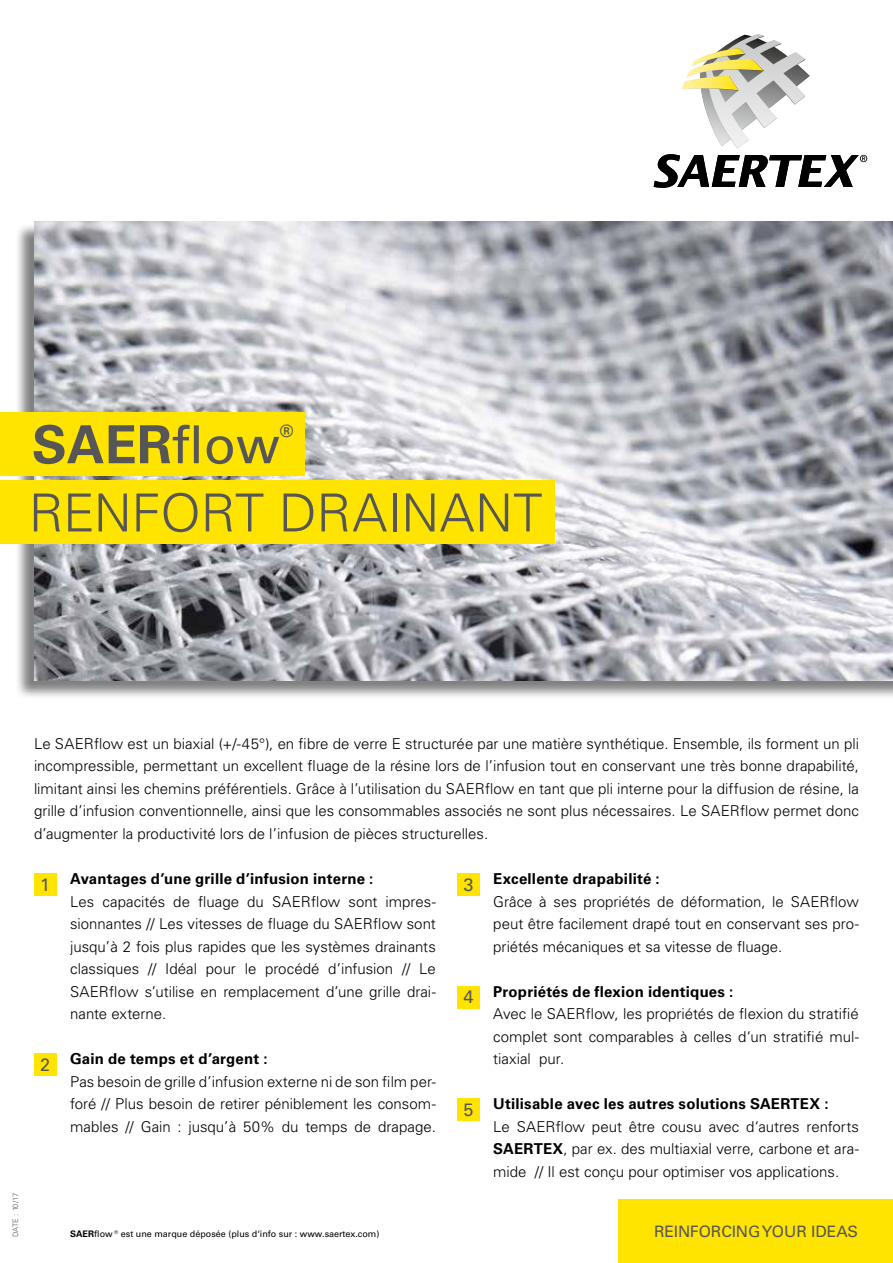
<style>
.page{position:relative;width:893px;height:1263px;background:#fff}
.page>*{position:absolute;margin:0;border:0;box-sizing:border-box;transform-origin:0 0}
.t1{font:300 52.5px "Univers LT Pro 45";letter-spacing:-.01em;color:#565656}
.t2{font:700 52.5px "Univers LT Pro 65";color:#565656}
.t3{font:700 17.1px "Univers LT Pro 65";color:#565656}
.t4{font:15.75px "Univers LT Pro 55 Roman";color:#565656}
.t5{font:300 15px/22.5px "Univers LT Pro 45";color:#000;text-align:justify}
.t6{font:700 15px "Univers LT Pro 65";letter-spacing:.015em;color:#000}
.t7{font:9px "Univers LT Pro 55 Roman";color:#000}
.t8{font:300 7.5px "Univers LT Pro 45";letter-spacing:-.05em;color:#565656}
.s1{font-family:"Univers LT Pro 55 Roman";font-weight:400}
.s2{font-family:"Univers LT Pro 55 Roman";font-weight:400;font-size:18px;color:#565656}
.s3{font-family:"Univers LT Pro 65";font-weight:700}
</style>
<div class="page">
<div style="left:15px;top:223px;width:878px;height:477px;background:#000;opacity:.5"></div>
<img style="left:34px;top:221px;width:859px;height:459px">
<div style="left:619px;top:1199px;width:274px;height:64px;background:#ffe400"></div>
<svg style="left:654px;top:34px;width:213px;height:154px"></svg>
<div style="left:0;top:412px;width:305px;height:64px;background:#ffe400"></div>
<div style="left:0;top:480px;width:555px;height:64px;background:#ffe400"></div>
<div style="left:34px;top:873px;width:23px;height:23px;background:#ffe400"></div>
<div style="left:34px;top:1053px;width:23px;height:23px;background:#ffe400"></div>
<div style="left:457px;top:873px;width:23px;height:23px;background:#ffe400"></div>
<div style="left:457px;top:986px;width:23px;height:22px;background:#ffe400"></div>
<div style="left:457px;top:1098px;width:23px;height:23px;background:#ffe400"></div>
<h1 class="t2" style="left:32px;top:413px;width:249px">SAER<span class="s1">flow</span></h1>
<p class="t3" style="left:280px;top:421px;width:15px">®</p>
<h1 class="t1" style="left:28px;top:481px;width:515px">RENFORT DRAINANT</h1>
<p class="t8" style="left:11px;top:1237px;width:45px;rotate:-90deg">DATE : 10/17</p>
<p class="t5" style="left:34px;top:732px;width:826px">Le SAERflow est un biaxial (+/-45°), en fibre de verre E structurée par une matière synthétique. Ensemble, ils forment un pli incompressible, permettant un excellent fluage de la résine lors de l’infusion tout en conservant une très bonne drapabilité, limitant ainsi les chemins préférentiels. Grâce à l’utilisation du SAERflow en tant que pli interne pour la diffusion de résine, la grille d’infusion conventionnelle, ainsi que les consommables associés ne sont plus nécessaires. Le SAERflow permet donc d’augmenter la productivité lors de l’infusion de pièces structurelles.</p>
<p class="t6" style="left:40px;top:870px;width:335px"><span class="s2">1</span> Avantages d’une grille d’infusion interne :</p>
<p class="t5" style="left:70px;top:890px;width:367px">Les capacités de fluage du SAERflow sont impres&shy;sionnantes // Les vitesses de fluage du SAERflow sont jusqu’à 2 fois plus rapides que les systèmes drainants classiques // Idéal pour le procédé d’infusion // Le SAERflow s’utilise en remplacement d’une grille drai&shy;nante externe.</p>
<p class="t6" style="left:40px;top:1050px;width:229px"><span class="s2">2</span> Gain de temps et d’argent :</p>
<p class="t5" style="left:70px;top:1070px;width:367px">Pas besoin de grille d’infusion externe ni de son film per&shy;foré // Plus besoin de retirer péniblement les consom&shy;mables // Gain : jusqu’à 50% du temps de drapage.</p>
<p class="t7" style="left:70px;top:1228px;width:311px"><span class="s3">SAER</span>flow <sup>®</sup> est une marque déposée (plus d‘info sur : www.saertex.com)</p>
<p class="t6" style="left:463px;top:870px;width:198px"><span class="s2">3</span> Excellente drapabilité :</p>
<p class="t5" style="left:493px;top:890px;width:367px">Grâce à ses propriétés de déformation, le SAERflow peut être facilement drapé tout en conservant ses pro&shy;priétés mécaniques et sa vitesse de fluage.</p>
<p class="t6" style="left:463px;top:982px;width:272px"><span class="s2">4</span> Propriétés de flexion identiques :</p>
<p class="t5" style="left:493px;top:1002px;width:367px">Avec le SAERflow, les propriétés de flexion du stratifié complet sont comparables à celles d‘un stratifié mul&shy;tiaxial pur.</p>
<p class="t6" style="left:463px;top:1095px;width:367px"><span class="s2">5</span> Utilisable avec les autres solutions SAERTEX :</p>
<p class="t5" style="left:493px;top:1115px;width:367px">Le SAERflow peut être cousu avec d‘autres renforts <span class="s3">SAERTEX</span>, par ex. des multiaxial verre, carbone et ara&shy;mide // Il est conçu pour optimiser vos applications.</p>
<p class="t4" style="left:654px;top:1222px;width:205px">REINFORCING YOUR IDEAS</p>
</div>
